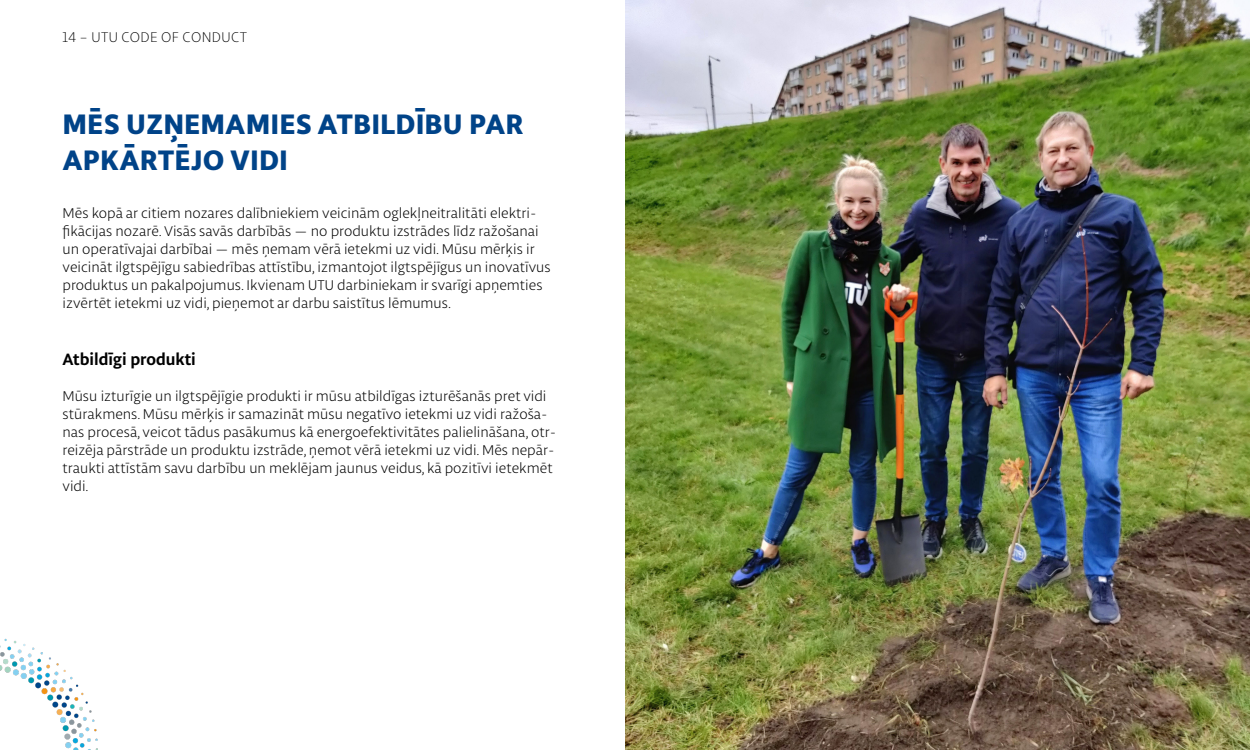
<style>
.page{position:relative;width:1250px;height:750px;background:#fff}
.page>*{position:absolute;margin:0;border:0;box-sizing:border-box;transform-origin:0 0}
.t1{font:800 30px/36px "Libertad";letter-spacing:.025em;color:#004388}
.t2{font:700 17.5px "Libertad";color:#000}
.t3{font:300 15px/18px "Libertad";color:#000}
.t4{font:100 15px "Libertad";letter-spacing:.025em;color:#000}
</style>
<div class="page">
<img style="left:0;top:638px;width:98px;height:112px">
<img style="left:625px;top:0;width:625px;height:750px">
<p class="t4" style="left:62px;top:28px;width:186px">14 – UTU CODE OF CONDUCT</p>
<p class="t1" style="left:63px;top:105px;width:462px">MĒS UZŅEMAMIES ATBILDĪBU PAR<br>APKĀRTĒJO VIDI</p>
<p class="t3" style="left:62px;top:204px;width:490px">Mēs kopā ar citiem nozares dalībniekiem veicinām oglekļneitralitāti elektri&shy;fikācijas nozarē. Visās savās darbībās — no produktu izstrādes līdz ražošanai un operatīvajai darbībai — mēs ņemam vērā ietekmi uz vidi. Mūsu mērķis ir veicināt ilgtspējīgu sabiedrības attīstību, izmantojot ilgtspējīgus un inovatīvus produktus un pakalpojumus. Ikvienam UTU darbiniekam ir svarīgi apņemties izvērtēt ietekmi uz vidi, pieņemot ar darbu saistītus lēmumus.</p>
<p class="t2" style="left:62px;top:348px;width:135px">Atbildīgi produkti</p>
<p class="t3" style="left:62px;top:387px;width:495px">Mūsu izturīgie un ilgtspējīgie produkti ir mūsu atbildīgas izturēšanās pret vidi stūrakmens. Mūsu mērķis ir samazināt mūsu negatīvo ietekmi uz vidi ražoša&shy;nas procesā, veicot tādus pasākumus kā energoefektivitātes palielināšana, otr&shy;reizēja pārstrāde un produktu izstrāde, ņemot vērā ietekmi uz vidi. Mēs nepār&shy;traukti attīstām savu darbību un meklējam jaunus veidus, kā pozitīvi ietekmēt vidi.</p>
</div>
